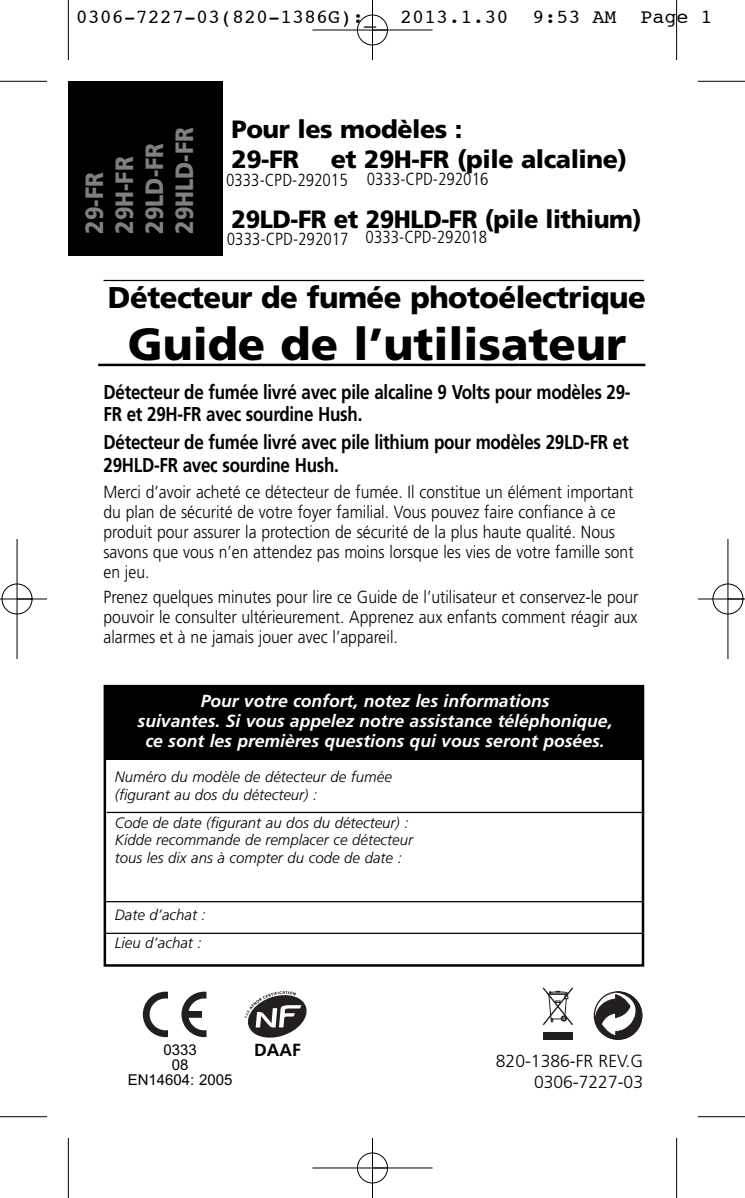
<style>
.page{position:relative;width:745px;height:1198px;background:#fff}
.page>*{position:absolute;margin:0;border:0;box-sizing:border-box;transform-origin:0 0}
.t1{font:900 45px "Frutiger";color:#000}
.t2{font:900 30px "Frutiger";letter-spacing:-.02em;color:#000}
.t3{font:900 25px/30px "Frutiger";letter-spacing:-.02em;color:#000}
.t4{font:900 25px "Frutiger";letter-spacing:-.02em;color:#000;scale:.95 1}
.t5{font:900 25px/30px "Frutiger";color:#808080;scale:.88 1}
.t6{font:700 20px/22.5px "Frutiger";letter-spacing:-.015em;color:#000;scale:.85 1}
.t7{font:20px "Courier";color:#000}
.t8{font:300 17.5px/20px "Frutiger";color:#000;scale:.9 1}
.t9{font:italic 700 17.5px/20px "Frutiger";color:#fff;text-align:center}
.t10{font:300 condensed 17.5px "Frutiger";color:#000}
.t11{font:300 17.5px/21px "Frutiger";color:#000;text-align:right}
.t12{font:700 17.5px "Frutiger";color:#000}
.t13{font:italic 300 15px/17.5px "Frutiger";color:#000}
.t14{font:15px/15px "Arial";color:#000;text-align:center}
</style>
<div class="page">
<div style="left:103px;top:685px;width:540px;height:281px;border:2px solid #000"></div>
<div style="left:105px;top:686px;width:537px;height:73px;background:#000"></div>
<svg style="left:244px;top:991px;width:62px;height:47px"></svg>
<hr style="left:103px;top:280px;width:540px;height:1px;background:#000">
<div style="left:68px;top:81px;width:155px;height:175px;background:#000"></div>
<hr style="left:107px;top:812px;width:536px;height:1px;background:#000">
<hr style="left:104px;top:901px;width:537px;height:1px;background:#000">
<hr style="left:105px;top:932px;width:537px;height:2px;background:#000">
<hr style="left:98px;top:364px;width:547px;height:2px;background:#000">
<svg style="left:181px;top:991px;width:25px;height:46px"></svg>
<svg style="left:143px;top:991px;width:25px;height:46px"></svg>
<div style="left:542px;top:1032px;width:30px;height:7px;background:#231f20"></div>
<svg style="left:542px;top:987px;width:31px;height:39px"></svg>
<svg style="left:594px;top:991px;width:48px;height:48px"></svg>
<hr style="left:68px;top:0;width:1px;height:60px;background:#000">
<hr style="left:0;top:81px;width:47px;height:1px;background:#000">
<hr style="left:675px;top:0;width:1px;height:60px;background:#000">
<hr style="left:697px;top:81px;width:47px;height:1px;background:#000">
<hr style="left:68px;top:1138px;width:1px;height:60px;background:#000">
<hr style="left:0;top:1116px;width:47px;height:1px;background:#000">
<hr style="left:675px;top:1138px;width:1px;height:60px;background:#000">
<hr style="left:697px;top:1116px;width:47px;height:1px;background:#000">
<div style="left:356px;top:14px;width:32px;height:32px;border:1px solid #fff;border-radius:50%"></div>
<div style="left:356px;top:1152px;width:32px;height:31px;border:1px solid #fff;border-radius:50%"></div>
<div style="left:1px;top:583px;width:32px;height:31px;border:1px solid #fff;border-radius:50%"></div>
<div style="left:711px;top:583px;width:32px;height:31px;border:1px solid #fff;border-radius:50%"></div>
<hr style="left:312px;top:30px;width:120px;height:1px;background:#000">
<hr style="left:312px;top:1167px;width:120px;height:1px;background:#000">
<hr style="left:17px;top:539px;width:1px;height:120px;background:#000">
<hr style="left:727px;top:539px;width:1px;height:120px;background:#000">
<hr style="left:372px;top:0;width:1px;height:60px;background:#000">
<hr style="left:372px;top:1138px;width:1px;height:60px;background:#000">
<hr style="left:0;top:598px;width:47px;height:1px;background:#000">
<hr style="left:697px;top:598px;width:47px;height:1px;background:#000">
<div style="left:357px;top:15px;width:30px;height:30px;border:1px solid #000;border-radius:50%"></div>
<div style="left:357px;top:1152px;width:30px;height:31px;border:1px solid #000;border-radius:50%"></div>
<div style="left:2px;top:583px;width:30px;height:31px;border:1px solid #000;border-radius:50%"></div>
<div style="left:712px;top:583px;width:30px;height:31px;border:1px solid #000;border-radius:50%"></div>
<p class="t7" style="left:76px;top:7px;width:638px">0306-7227-03(820-1386G):_ 2013.1.30 9:53 AM Page 1</p>
<h3 class="t5" style="left:81px;top:234px;width:122px;rotate:-90deg">29-FR<br>29H-FR<br>29LD-FR<br>29HLD-FR</h3>
<h3 class="t3" style="left:231px;top:116px;width:232px">Pour les modèles :<br>29-FR</h3>
<h3 class="t3" style="left:330px;top:146px;width:298px">et 29H-FR (pile alcaline)</h3>
<h3 class="t4" style="left:231px;top:209px;width:433px">29LD-FR et 29HLD-FR (pile lithium)</h3>
<p class="t10" style="left:226px;top:173px;width:264px">0333-CPD-292015 0333-CPD-292016</p>
<p class="t10" style="left:227px;top:231px;width:262px">0333-CPD-292017 0333-CPD-292018</p>
<h2 class="t2" style="left:108px;top:285px;width:539px">Détecteur de fumée photoélectrique</h2>
<h1 class="t1" style="left:128px;top:326px;width:499px">Guide de l’utilisateur</h1>
<p class="t6" style="left:103px;top:382px;width:621px">Détecteur de fumée livré avec pile alcaline 9 Volts pour modèles 29-<br>FR et 29H-FR avec sourdine Hush.</p>
<p class="t6" style="left:103px;top:433px;width:619px">Détecteur de fumée livré avec pile lithium pour modèles 29LD-FR et<br>29HLD-FR avec sourdine Hush.</p>
<p class="t8" style="left:103px;top:483px;width:590px">Merci d’avoir acheté ce détecteur de fumée. Il constitue un élément important du plan de sécurité de votre foyer familial. Vous pouvez faire confiance à ce produit pour assurer la protection de sécurité de la plus haute qualité. Nous savons que vous n’en attendez pas moins lorsque les vies de votre famille sont en jeu.</p>
<p class="t8" style="left:103px;top:588px;width:595px;text-align:justify">Prenez quelques minutes pour lire ce Guide de l’utilisateur et conservez-le pour pouvoir le consulter ultérieurement. Apprenez aux enfants comment réagir aux alarmes et à ne jamais jouer avec l’appareil.</p>
<p class="t9" style="left:137px;top:692px;width:476px">Pour votre confort, notez les informations<br>suivantes. Si vous appelez notre assistance téléphonique, ce sont les premières questions qui vous seront posées.</p>
<p class="t13" style="left:115px;top:769px;width:278px">Numéro du modèle de détecteur de fumée (figurant au dos du détecteur) :</p>
<p class="t13" style="left:115px;top:815px;width:299px">Code de date (figurant au dos du détecteur) :<br>Kidde recommande de remplacer ce détecteur tous les dix ans à compter du code de date :</p>
<p class="t13" style="left:115px;top:901px;width:92px;line-height:28.2px">Date d’achat :<br>Lieu d’achat :</p>
<p class="t14" style="left:128px;top:1042px;width:106px">0333<br>08<br>EN14604: 2005</p>
<p class="t12" style="left:254px;top:1043px;width:48px">DAAF</p>
<p class="t11" style="left:495px;top:1051px;width:149px">820-1386-FR REV.G<br>0306-7227-03</p>
</div>
